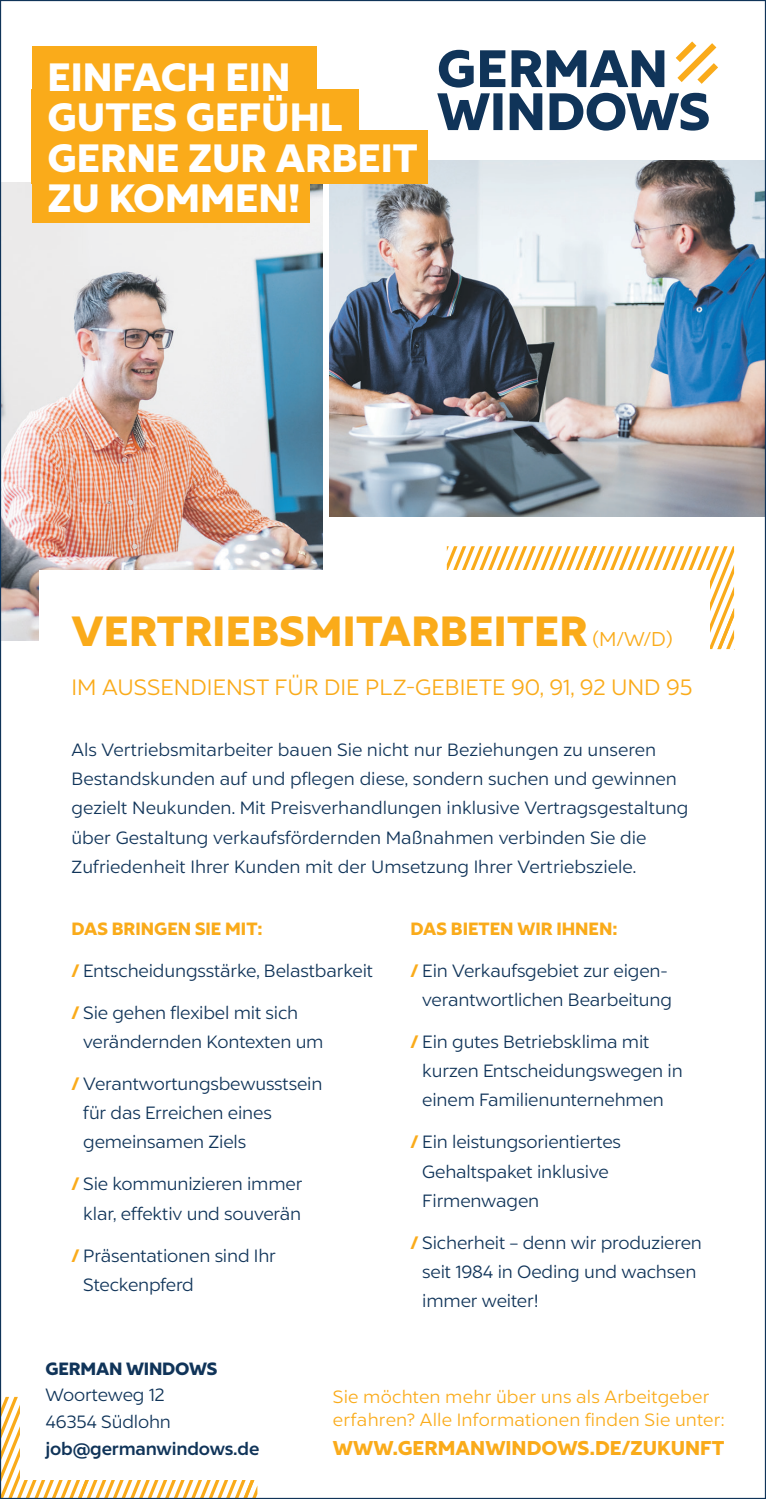
<style>
.page{position:relative;width:766px;height:1499px;background:#fff}
.page>*{position:absolute;margin:0;border:0;box-sizing:border-box;transform-origin:0 0}
.Fließtext{font:900 42.75px "Liszt FY";letter-spacing:.01em;color:#faab1a}
.Fließtext-2{font:900 40.05px/40.5px "Liszt FY";color:#fff}
.Fließtext-3{font:22.5px "Liszt FY";color:#faab1a}
.Fließtext-4{font:900 20.25px "Liszt FY";color:#faab1a}
.Fließtext-5{font:18px/29.2px "Liszt FY";letter-spacing:-.01em;color:#103459}
.Fließtext-6{font:18px/22.5px "Liszt FY";letter-spacing:.01em;color:#faab1a}
.Fließtext-7{font:900 18px "Liszt FY";color:#faab1a}
.Fließtext-8{font:700 18px "Liszt FY";letter-spacing:-.01em;color:#103459}
.Fließtext-9{font:900 18px "Liszt FY";letter-spacing:-.01em;color:#103459}
.s1{font-weight:400;font-size:20.25px}
.s2{font-weight:900;color:#faab1a}
</style>
<div class="page">
<img style="left:329px;top:161px;width:434px;height:355px">
<svg style="left:437px;top:41px;width:281px;height:90px"></svg>
<img style="left:2px;top:182px;width:320px;height:458px">
<div style="left:32px;top:46px;width:284px;height:63px;background:#faab1a"></div>
<div style="left:32px;top:89px;width:327px;height:46px;background:#faab1a"></div>
<div style="left:32px;top:130px;width:395px;height:53px;background:#faab1a"></div>
<div style="left:32px;top:161px;width:277px;height:61px;background:#faab1a"></div>
<svg style="left:2px;top:1397px;width:255px;height:100px"></svg>
<div style="left:21px;top:1338px;width:287px;height:142px;background:#fff"></div>
<svg style="left:446px;top:546px;width:287px;height:103px"></svg>
<div style="left:40px;top:570px;width:669px;height:159px;background:#fff"></div>
<p class="Fließtext-2" style="left:48px;top:57px;width:371px">EINFACH EIN<br>GUTES GEFÜHL<br>GERNE ZUR ARBEIT<br>ZU KOMMEN!</p>
<p class="Fließtext" style="left:71px;top:604px;width:603px">VERTRIEBSMITARBEITER <span class="s1">(M/W/D)</span></p>
<p class="Fließtext-3" style="left:71px;top:674px;width:622px">IM AUSSENDIENST FÜR DIE PLZ-GEBIETE 90, 91, 92 UND 95</p>
<p class="Fließtext-5" style="left:71px;top:735px;width:618px">Als Vertriebsmitarbeiter bauen Sie nicht nur Beziehungen zu unseren Bestandskunden auf und pflegen diese, sondern suchen und gewinnen gezielt Neukunden. Mit Preisverhandlungen inklusive Vertragsgestaltung über Gestaltung verkaufsfördernden Maßnahmen verbinden Sie die Zufriedenheit Ihrer Kunden mit der Umsetzung Ihrer Vertriebsziele.</p>
<p class="Fließtext-7" style="left:71px;top:917px;width:193px">DAS BRINGEN SIE MIT:</p>
<p class="Fließtext-5" style="left:71px;top:956px;width:303px"><span class="s2">/</span> Entscheidungsstärke, Belastbarkeit</p>
<p class="Fließtext-5" style="left:83px;top:998px;width:242px;text-indent:-12px"><span class="s2">/</span> Sie gehen flexibel mit sich verändernden Kontexten um</p>
<p class="Fließtext-5" style="left:83px;top:1069px;width:241px;text-indent:-12px"><span class="s2">/</span> Verantwortungsbewusstsein für das Erreichen eines gemeinsamen Ziels</p>
<p class="Fließtext-5" style="left:71px;top:1169px;width:232px;text-align:center"><span class="s2">/</span> Sie kommunizieren immer klar, effektiv und souverän</p>
<p class="Fließtext-5" style="left:83px;top:1241px;width:194px;text-indent:-12px"><span class="s2">/</span> Präsentationen sind Ihr<br>Steckenpferd</p>
<p class="Fließtext-7" style="left:410px;top:917px;width:208px">DAS BIETEN WIR IHNEN:</p>
<p class="Fließtext-5" style="left:410px;top:956px;width:263px;text-align:right"><span class="s2">/</span> Ein Verkaufsgebiet zur eigen&shy;verantwortlichen Bearbeitung</p>
<p class="Fließtext-5" style="left:422px;top:1027px;width:262px;text-indent:-12px"><span class="s2">/</span> Ein gutes Betriebsklima mit kurzen Entscheidungswegen in einem Familienunternehmen</p>
<p class="Fließtext-5" style="left:422px;top:1127px;width:200px;text-indent:-12px"><span class="s2">/</span> Ein leistungsorientiertes<br>Gehaltspaket inklusive<br>Firmenwagen</p>
<p class="Fließtext-5" style="left:422px;top:1228px;width:281px;text-indent:-12px"><span class="s2">/</span> Sicherheit – denn wir produzieren seit 1984 in Oeding und wachsen immer weiter!</p>
<p class="Fließtext-9" style="left:45px;top:1357px;width:173px">GERMAN WINDOWS</p>
<p class="Fließtext-5" style="left:45px;top:1380px;width:120px">Woorteweg 12</p>
<p class="Fließtext-5" style="left:45px;top:1407px;width:127px">46354 Südlohn</p>
<p class="Fließtext-8" style="left:45px;top:1437px;width:215px">job@germanwindows.de</p>
<p class="Fließtext-6" style="left:333px;top:1386px;width:393px">Sie möchten mehr über uns als Arbeitgeber erfahren? Alle Informationen finden Sie unter:</p>
<p class="Fließtext-4" style="left:333px;top:1434px;width:393px">WWW.GERMANWINDOWS.DE/ZUKUNFT</p>
</div>
